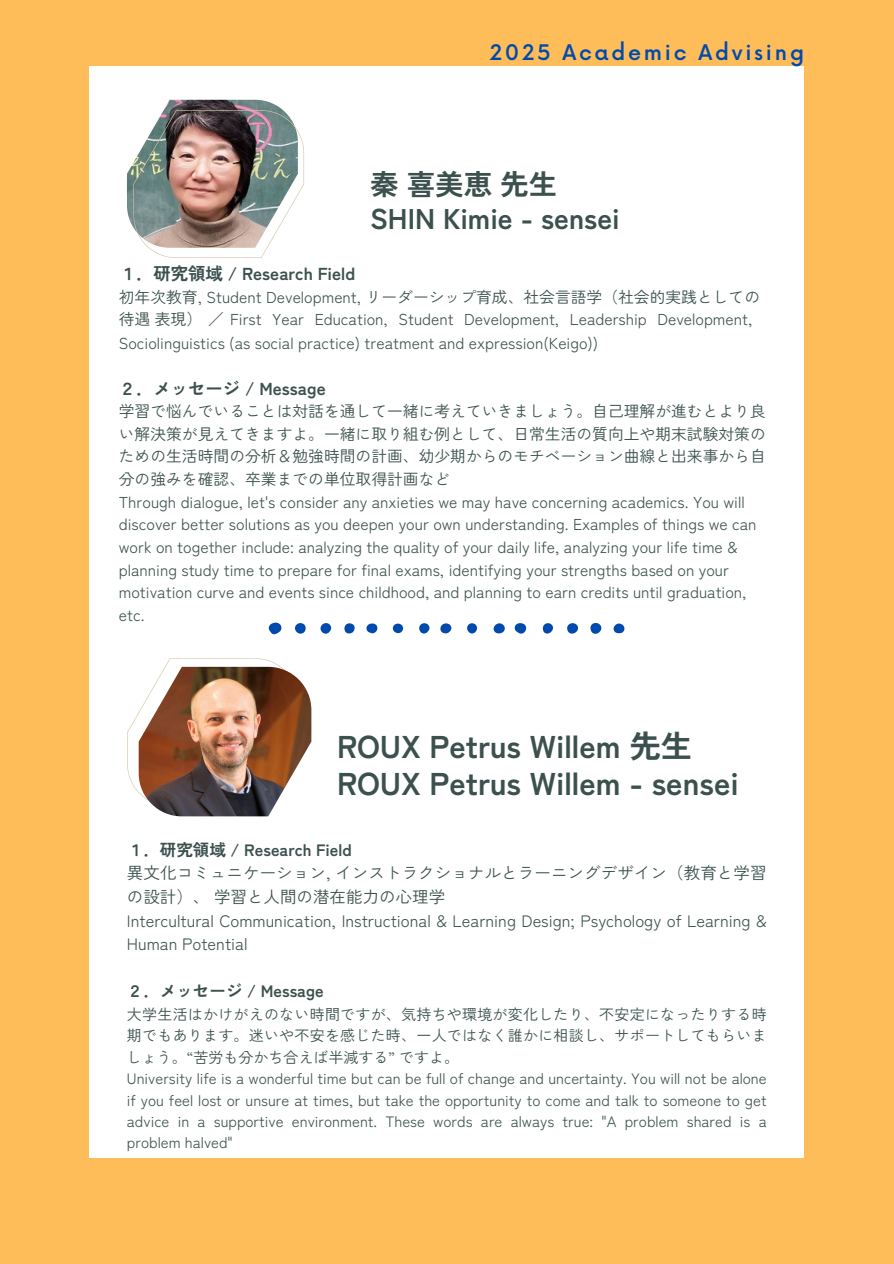
<style>
.page{position:relative;width:894px;height:1264px;background:#fff}
.page>*{position:absolute;margin:0;border:0;box-sizing:border-box;transform-origin:0 0}
.t1{font:700 31.5px/37.2px "Zen Kaku Gothic New";color:#3c514e}
.t2{font:700 28.5px/33.8px "Zen Kaku Gothic New";color:#3c514e}
.t3{font:500 21px "Now";letter-spacing:.13em;color:#004aad}
.t4{font:700 17.4px "Zen Kaku Gothic New";color:#3c514e}
.t5{font:16.5px/23.7px "Zen Kaku Gothic New";color:#3c514e}
.t6{font:700 16.5px "Zen Kaku Gothic New";color:#3c514e}
.t7{font:15.75px/22.6px "Zen Kaku Gothic New";color:#3c514e}
.t8{font:15px/21.3px "Zen Kaku Gothic New";color:#3c514e;text-align:justify}
</style>
<div class="page">
<div style="left:0;top:0;width:893px;height:1263px;background:#ffbd59"></div>
<div style="left:89px;top:67px;width:715px;height:1090px;background:#fff"></div>
<svg style="left:268px;top:622px;width:14px;height:12px"></svg>
<svg style="left:514px;top:623px;width:12px;height:10px"></svg>
<div style="left:590px;top:623px;width:11px;height:11px;background:#004aad;border-radius:50%"></div>
<div style="left:567px;top:623px;width:11px;height:10px;background:#004aad;border-radius:50%"></div>
<div style="left:295px;top:623px;width:10px;height:10px;background:#004aad;border-radius:50%"></div>
<svg style="left:493px;top:623px;width:12px;height:11px"></svg>
<div style="left:320px;top:623px;width:11px;height:10px;background:#004aad;border-radius:50%"></div>
<div style="left:440px;top:623px;width:11px;height:10px;background:#004aad;border-radius:50%"></div>
<svg style="left:366px;top:623px;width:11px;height:10px"></svg>
<div style="left:542px;top:623px;width:11px;height:10px;background:#004aad;border-radius:5px"></div>
<svg style="left:613px;top:623px;width:11px;height:10px"></svg>
<div style="left:419px;top:623px;width:10px;height:10px;background:#004aad;border-radius:50%"></div>
<div style="left:344px;top:623px;width:11px;height:10px;background:#004aad;border-radius:5px"></div>
<svg style="left:467px;top:623px;width:10px;height:10px"></svg>
<div style="left:392px;top:623px;width:11px;height:10px;background:#004aad;border-radius:50%"></div>
<img style="left:127px;top:100px;width:156px;height:127px">
<img style="left:133px;top:110px;width:171px;height:148px">
<svg style="left:127px;top:658px;width:154px;height:135px"></svg>
<img style="left:139px;top:667px;width:172px;height:149px">
<h2 class="t3" style="left:489px;top:41px;width:316px">2025 Academic Advising</h2>
<p class="t2" style="left:370px;top:166px;width:251px">秦 喜美恵 先生<br>SHIN Kimie - sensei</p>
<p class="t4" style="left:119px;top:260px;width:238px">１．研究領域 / Research Field</p>
<p class="t7" style="left:119px;top:284px;width:642px;line-height:22.2px">初年次教育, Student Development, リーダーシップ育成、社会言語学（社会的実践としての待遇表現） ／ First Year Education, Student Development, Leadership Development,</p>
<p class="t7" style="left:119px;top:330px;width:481px">Sociolinguistics (as social practice) treatment and expression(Keigo))</p>
<p class="t4" style="left:119px;top:374px;width:208px">２．メッセージ / Message</p>
<p class="t7" style="left:119px;top:399px;width:648px">学習で悩んでいることは対話を通して一緒に考えていきましょう。自己理解が進むとより良い解決策が見えてきますよ。一緒に取り組む例として、日常生活の質向上や期末試験対策のための生活時間の分析＆勉強時間の計画、幼少期からのモチベーション曲線と出来事から自分の強みを確認、卒業までの単位取得計画など<br>Through dialogue, let's consider any anxieties we may have concerning academics. You will discover better solutions as you deepen your own understanding. Examples of things we can work on together include: analyzing the quality of your daily life, analyzing your life time &amp; planning study time to prepare for final exams, identifying your strengths based on your motivation curve and events since childhood, and planning to earn credits until graduation, etc.</p>
<p class="t1" style="left:337px;top:725px;width:403px">ROUX Petrus Willem 先生<br>ROUX Petrus Willem - sensei</p>
<p class="t6" style="left:127px;top:836px;width:226px">１．研究領域 / Research Field</p>
<p class="t5" style="left:127px;top:860px;width:641px">異文化コミュニケーション, インストラクショナルとラーニングデザイン（教育と学習の設計）、 学習と人間の潜在能力の心理学</p>
<h1 class="t5" style="left:127px;top:907px;width:641px">Intercultural Communication, Instructional &amp; Learning Design; Psychology of Learning &amp;<br>Human Potential</h1>
<p class="t6" style="left:127px;top:978px;width:198px">２．メッセージ / Message</p>
<p class="t8" style="left:127px;top:1002px;width:641px">大学生活はかけがえのない時間ですが、気持ちや環境が変化したり、不安定になったりする時期でもあります。迷いや不安を感じた時、一人ではなく誰かに相談し、サポートしてもらいましょう。“苦労も分かち合えば半減する” ですよ。</p>
<p class="t8" style="left:127px;top:1066px;width:641px">University life is a wonderful time but can be full of change and uncertainty. You will not be alone if you feel lost or unsure at times, but take the opportunity to come and talk to someone to get advice in a supportive environment. These words are always true: "A problem shared is a problem halved"</p>
</div>
